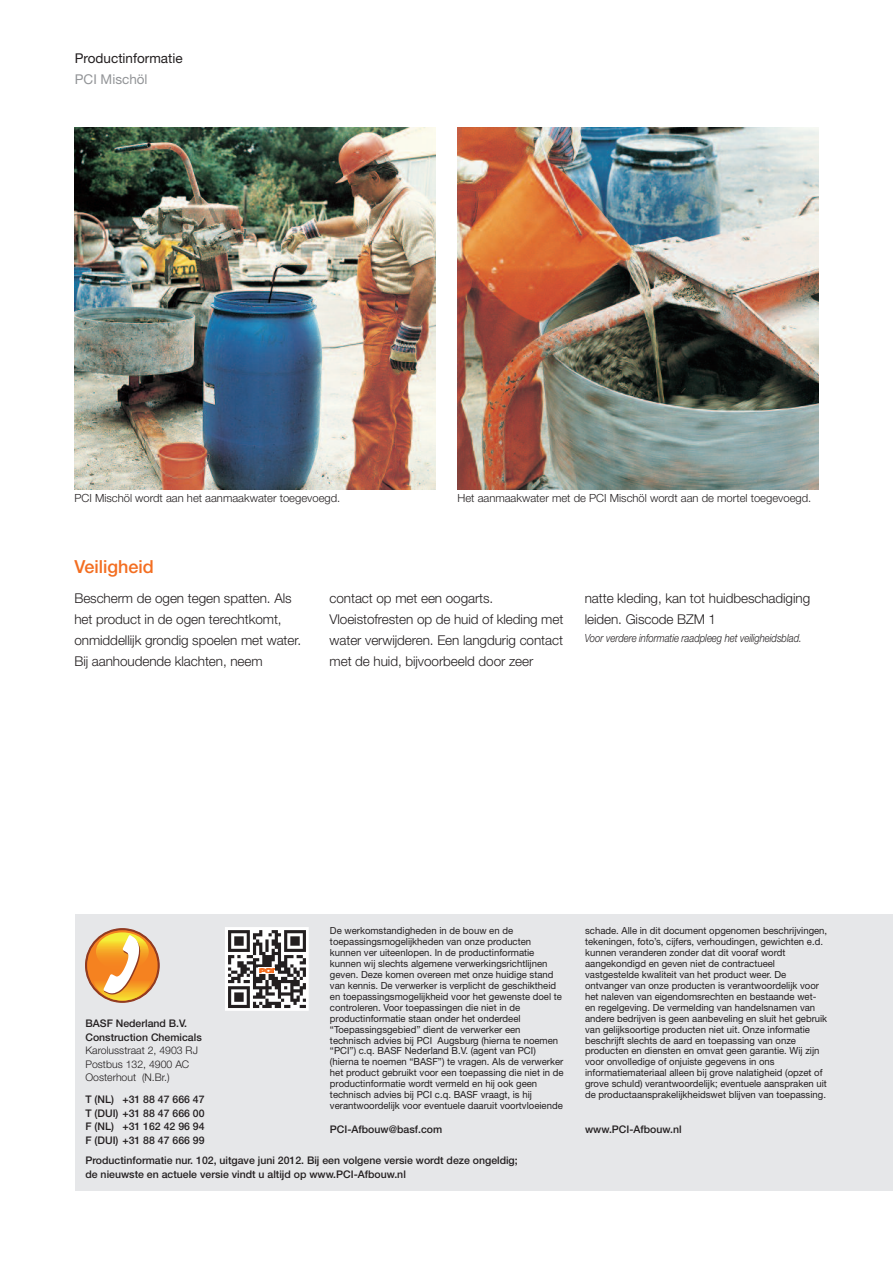
<style>
.page{position:relative;width:893px;height:1263px;background:#fff}
.page>*{position:absolute;margin:0;border:0;box-sizing:border-box;transform-origin:0 0}
.t1{font:500 18px "Helvetica Neue LT Pro";color:#f36e21}
.t2{font:300 13.5px/21.3px "Helvetica Neue LT Pro";letter-spacing:-.005em;color:#231f20}
.t3{font:13.5px "Helvetica Neue LT Pro";color:#231f20}
.t4{font:13.5px "Helvetica Neue LT Pro";color:#939598}
.t5{font:300 11.25px "Helvetica Neue LT Pro";color:#231f20}
.t6{font:italic 300 11.25px "Helvetica Neue LT Pro";letter-spacing:-.005em;color:#231f20;scale:.85 1}
.t7{font:500 10.5px/13.5px "Helvetica Neue LT Pro";color:#231f20}
.t8{font:300 10.5px/13.5px "Helvetica Neue LT Pro";color:#231f20}
.t9{font:9.75px/10.9px "Helvetica Neue LT Pro";color:#231f20}
</style>
<div class="page">
<img style="left:74px;top:128px;width:362px;height:361px">
<img style="left:457px;top:128px;width:362px;height:361px">
<div style="left:75px;top:914px;width:818px;height:277px;background:#e6e7e9"></div>
<svg style="left:86px;top:928px;width:73px;height:74px"></svg>
<svg style="left:225px;top:927px;width:84px;height:84px;background:#999696"></svg>
<h2 class="t3" style="left:75px;top:53px;width:109px">Productinformatie</h2>
<h2 class="t4" style="left:75px;top:74px;width:74px">PCI Mischöl</h2>
<p class="t5" style="left:74px;top:494px;width:267px">PCI Mischöl wordt aan het aanmaakwater toegevoegd.</p>
<p class="t5" style="left:457px;top:494px;width:355px">Het aanmaakwater met de PCI Mischöl wordt aan de mortel toegevoegd.</p>
<h1 class="t1" style="left:74px;top:560px;width:81px">Veiligheid</h1>
<h2 class="t2" style="left:74px;top:588px;width:228px">Bescherm de ogen tegen spatten. Als het product in de ogen terechtkomt, onmiddellijk grondig spoelen met water.<br>Bij aanhoudende klachten, neem</h2>
<h2 class="t2" style="left:330px;top:588px;width:235px">contact op met een oogarts.<br>Vloeistofresten op de huid of kleding met water verwijderen. Een langdurig contact met de huid, bijvoorbeeld door zeer</h2>
<h2 class="t2" style="left:585px;top:588px;width:227px">natte kleding, kan tot huidbeschadiging leiden. Giscode BZM 1</h2>
<p class="t6" style="left:585px;top:634px;width:257px">Voor verdere informatie raadpleeg het veiligheidsblad.</p>
<p class="t7" style="left:85px;top:1018px;width:118px">BASF Nederland B.V.<br>Construction Chemicals</p>
<p class="t8" style="left:85px;top:1045px;width:114px">Karolusstraat 2, 4903 RJ<br>Postbus 132, 4900 AC<br>Oosterhout (N.Br.)</p>
<p class="t7" style="left:85px;top:1094px;width:121px;text-align:justify">T (NL) +31 88 47 666 47<br>T (DUI) +31 88 47 666 00<br>F (NL) +31 162 42 96 94<br>F (DUI) +31 88 47 666 99</p>
<p class="t9" style="left:330px;top:926px;width:235px">De werkomstandigheden in de bouw en de toepassingsmogelijkheden van onze producten kunnen ver uiteenlopen. In de productinformatie kunnen wij slechts algemene verwerkingsrichtlijnen geven. Deze komen overeen met onze huidige stand van kennis. De verwerker is verplicht de geschiktheid en toepassingsmogelijkheid voor het gewenste doel te controleren. Voor toepassingen die niet in de productinformatie staan onder het onderdeel “Toepassingsgebied” dient de verwerker een technisch advies bij PCI Augsburg (hierna te noemen “PCI”) c.q. BASF Nederland B.V. (agent van PCI) (hierna te noemen “BASF”) te vragen. Als de verwerker het product gebruikt voor een toepassing die niet in de productinformatie wordt vermeld en hij ook geen technisch advies bij PCI c.q. BASF vraagt, is hij verantwoordelijk voor eventuele daaruit voortvloeiende</p>
<p class="t9" style="left:585px;top:926px;width:244px">schade. Alle in dit document opgenomen beschrijvingen, tekeningen, foto’s, cijfers, verhoudingen, gewichten e.d. kunnen veranderen zonder dat dit vooraf wordt aangekondigd en geven niet de contractueel vastgestelde kwaliteit van het product weer. De ontvanger van onze producten is verantwoordelijk voor het naleven van eigendomsrechten en bestaande wet&shy;en regelgeving. De vermelding van handelsnamen van andere bedrijven is geen aanbeveling en sluit het gebruik van gelijksoortige producten niet uit. Onze informatie beschrijft slechts de aard en toepassing van onze producten en diensten en omvat geen garantie. Wij zijn voor onvolledige of onjuiste gegevens in ons informatiemateriaal alleen bij grove nalatigheid (opzet of grove schuld) verantwoordelijk; eventuele aanspraken uit de productaansprakelijkheidswet blijven van toepassing.</p>
<p class="t7" style="left:330px;top:1123px;width:114px">PCI-Afbouw@basf.com</p>
<p class="t7" style="left:585px;top:1123px;width:98px">www.PCI-Afbouw.nl</p>
<p class="t7" style="left:85px;top:1155px;width:434px">Productinformatie nur. 102, uitgave juni 2012. Bij een volgene versie wordt deze ongeldig; de nieuwste en actuele versie vindt u altijd op www.PCI-Afbouw.nl</p>
</div>
